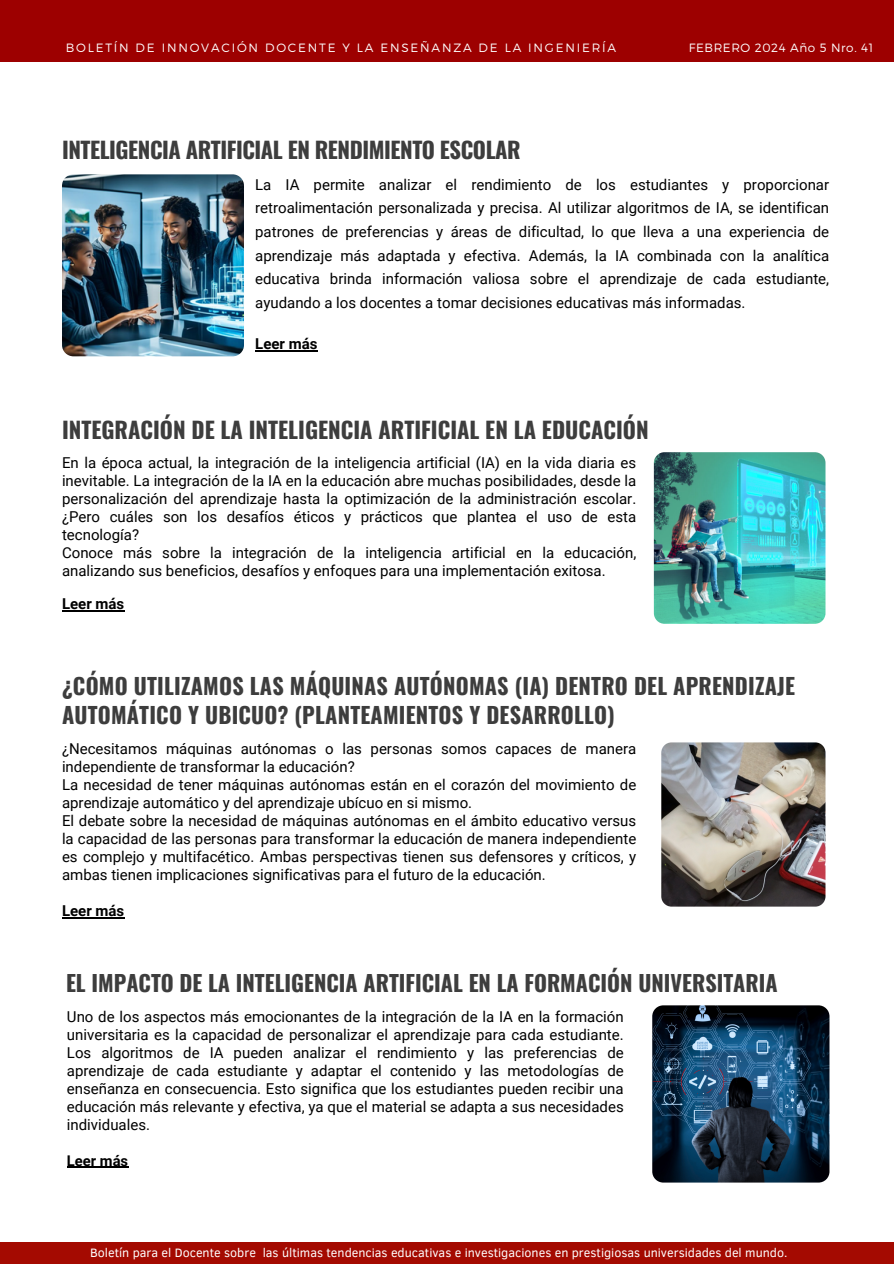
<style>
.page{position:relative;width:894px;height:1264px;background:#fff}
.page>*{position:absolute;margin:0;border:0;box-sizing:border-box;transform-origin:0 0}
.t1{font:700 22.5px "Oswald";color:#3d3d3d}
.t2{font:700 22.5px "Oswald";letter-spacing:-.02em;color:#3d3d3d}
.t3{font:700 22.2px/29.2px "Oswald";letter-spacing:.01em;color:#3d3d3d}
.t4{font:15px/18px "Roboto";color:#000;text-align:justify}
.t5{font:700 15px "Roboto";color:#000}
.t6{font:700 14.7px "Roboto";color:#000}
.t7{font:12.45px "Clear Sans";color:#fff}
.t8{font:300 12px "Montserrat";letter-spacing:.15em;color:#fff}
.t9{font:300 12px "Montserrat";letter-spacing:.05em;color:#fff}
</style>
<div class="page">
<div style="left:0;top:0;width:893px;height:61px;background:#9d0000"></div>
<div style="left:0;top:1242px;width:893px;height:21px;background:#a40a01"></div>
<img style="left:652px;top:1005px;width:177px;height:177px;border-radius:11px">
<hr style="left:67px;top:1166px;width:61px;height:1px;background:#000">
<img style="left:661px;top:742px;width:164px;height:164px;border-radius:10px">
<img style="left:653px;top:452px;width:172px;height:171px;border-radius:11px">
<img style="left:62px;top:174px;width:182px;height:182px;border-radius:11px">
<hr style="left:255px;top:350px;width:62px;height:2px;background:#000">
<hr style="left:62px;top:917px;width:62px;height:1px;background:#000">
<hr style="left:62px;top:610px;width:62px;height:1px;background:#000">
<h3 class="t8" style="left:66px;top:40px;width:552px">BOLETÍN DE INNOVACIÓN DOCENTE Y LA ENSEÑANZA DE LA INGENIERÍA</h3>
<p class="t9" style="left:688px;top:40px;width:186px">FEBRERO 2024 Año 5 Nro. 41</p>
<h1 class="t2" style="left:62px;top:132px;width:460px">INTELIGENCIA ARTIFICIAL EN RENDIMIENTO ESCOLAR</h1>
<h1 class="t4" style="left:255px;top:173px;width:575px;line-height:23.7px">La IA permite analizar el rendimiento de los estudiantes y proporcionar retroalimentación personalizada y precisa. Al utilizar algoritmos de IA, se identifican patrones de preferencias y áreas de dificultad, lo que lleva a una experiencia de aprendizaje más adaptada y efectiva. Además, la IA combinada con la analítica educativa brinda información valiosa sobre el aprendizaje de cada estudiante, ayudando a los docentes a tomar decisiones educativas más informadas.</h1>
<h3 class="t5" style="left:255px;top:335px;width:64px">Leer más</h3>
<h3 class="t1" style="left:62px;top:412px;width:588px">INTEGRACIÓN DE LA INTELIGENCIA ARTIFICIAL EN LA EDUCACIÓN</h3>
<h2 class="t4" style="left:62px;top:454px;width:575px;text-align:left">En la época actual, la integración de la inteligencia artificial (IA) en la vida diaria es inevitable. La integración de la IA en la educación abre muchas posibilidades, desde la personalización del aprendizaje hasta la optimización de la administración escolar. ¿Pero cuáles son los desafíos éticos y prácticos que plantea el uso de esta tecnología?<br>Conoce más sobre la integración de la inteligencia artificial en la educación, analizando sus beneficios, desafíos y enfoques para una implementación exitosa.</h2>
<p class="t5" style="left:62px;top:595px;width:64px">Leer más</p>
<h1 class="t3" style="left:62px;top:670px;width:734px">¿CÓMO UTILIZAMOS LAS MÁQUINAS AUTÓNOMAS (IA) DENTRO DEL APRENDIZAJE<br>AUTOMÁTICO Y UBICUO? (PLANTEAMIENTOS Y DESARROLLO)</h1>
<h2 class="t4" style="left:62px;top:740px;width:575px;text-align:left">¿Necesitamos máquinas autónomas o las personas somos capaces de manera independiente de transformar la educación?<br>La necesidad de tener máquinas autónomas están en el corazón del movimiento de aprendizaje automático y del aprendizaje ubícuo en si mismo.<br>El debate sobre la necesidad de máquinas autónomas en el ámbito educativo versus la capacidad de las personas para transformar la educación de manera independiente es complejo y multifacético. Ambas perspectivas tienen sus defensores y críticos, y ambas tienen implicaciones significativas para el futuro de la educación.</h2>
<p class="t5" style="left:62px;top:902px;width:64px">Leer más</p>
<h5 class="t3" style="left:66px;top:967px;width:713px">EL IMPACTO DE LA INTELIGENCIA ARTIFICIAL EN LA FORMACIÓN UNIVERSITARIA</h5>
<p class="t4" style="left:67px;top:1007px;width:558px">Uno de los aspectos más emocionantes de la integración de la IA en la formación universitaria es la capacidad de personalizar el aprendizaje para cada estudiante.<br>Los algoritmos de IA pueden analizar el rendimiento y las preferencias de aprendizaje de cada estudiante y adaptar el contenido y las metodologías de enseñanza en consecuencia. Esto significa que los estudiantes pueden recibir una educación más relevante y efectiva, ya que el material se adapta a sus necesidades individuales.</p>
<h1 class="t6" style="left:67px;top:1152px;width:63px">Leer más</h1>
<p class="t7" style="left:90px;top:1243px;width:698px">Boletín para el Docente sobre las últimas tendencias educativas e investigaciones en prestigiosas universidades del mundo.</p>
</div>
